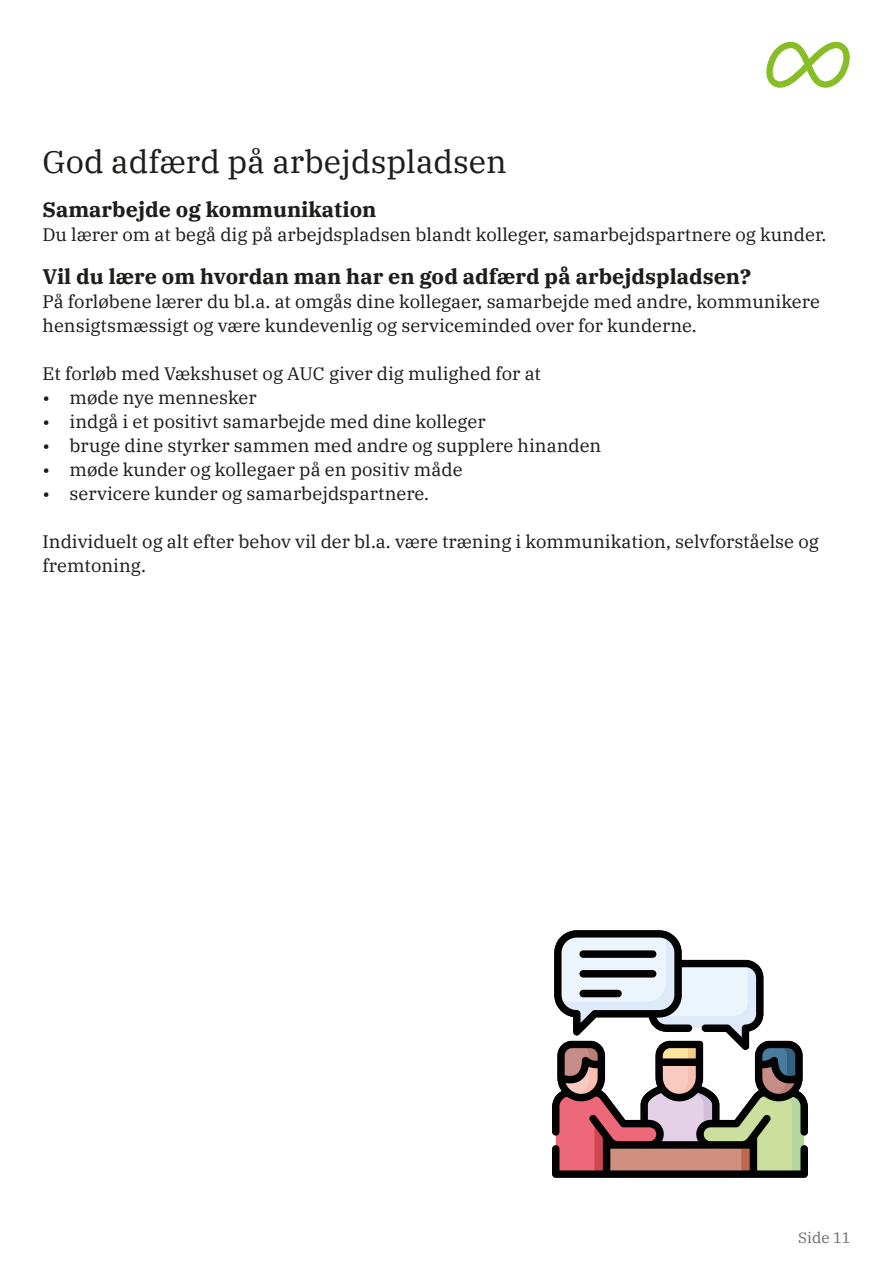
<style>
.page{position:relative;width:893px;height:1263px;background:#fff}
.page>*{position:absolute;margin:0;border:0;box-sizing:border-box;transform-origin:0 0}
.Rubrik{font:31.5px "IBM Plex Serif";color:#1d1d1b}
.Fed_brødtekst{font:700 21px "IBM Plex Serif";color:#1d1d1b}
.Brødtekst{font:18px/24px "IBM Plex Serif";color:#1d1d1b}
.t1{font:15px "IBM Plex Serif";color:#70706f}
</style>
<div class="page">
<img style="left:553px;top:930px;width:255px;height:248px">
<svg style="left:766px;top:42px;width:84px;height:46px"></svg>
<h2 class="Rubrik" style="left:43px;top:138px;width:466px">God adfærd på arbejdspladsen</h2>
<p class="Fed_brødtekst" style="left:43px;top:193px;width:336px">Samarbejde og kommunikation</p>
<p class="Brødtekst" style="left:43px;top:221px;width:785px">Du lærer om at begå dig på arbejdspladsen blandt kolleger, samarbejdspartnere og kunder.</p>
<p class="Fed_brødtekst" style="left:43px;top:260px;width:710px">Vil du lære om hvordan man har en god adfærd på arbejdspladsen?</p>
<p class="Brødtekst" style="left:43px;top:288px;width:779px">På forløbene lærer du bl.a. at omgås dine kollegaer, samarbejde med andre, kommunikere hensigtsmæssigt og være kundevenlig og serviceminded over for kunderne.</p>
<p class="Brødtekst" style="left:43px;top:360px;width:500px">Et forløb med Vækshuset og AUC giver dig mulighed for at</p>
<p class="Brødtekst" style="left:43px;top:384px;width:216px">• møde nye mennesker</p>
<p class="Brødtekst" style="left:43px;top:408px;width:445px">• indgå i et positivt samarbejde med dine kolleger</p>
<p class="Brødtekst" style="left:43px;top:432px;width:560px">• bruge dine styrker sammen med andre og supplere hinanden</p>
<p class="Brødtekst" style="left:43px;top:456px;width:421px">• møde kunder og kollegaer på en positiv måde</p>
<p class="Brødtekst" style="left:43px;top:480px;width:388px">• servicere kunder og samarbejdspartnere.</p>
<p class="Brødtekst" style="left:43px;top:528px;width:778px">Individuelt og alt efter behov vil der bl.a. være træning i kommunikation, selvforståelse og fremtoning.</p>
<p class="t1" style="left:798px;top:1226px;width:54px">Side 11</p>
</div>
